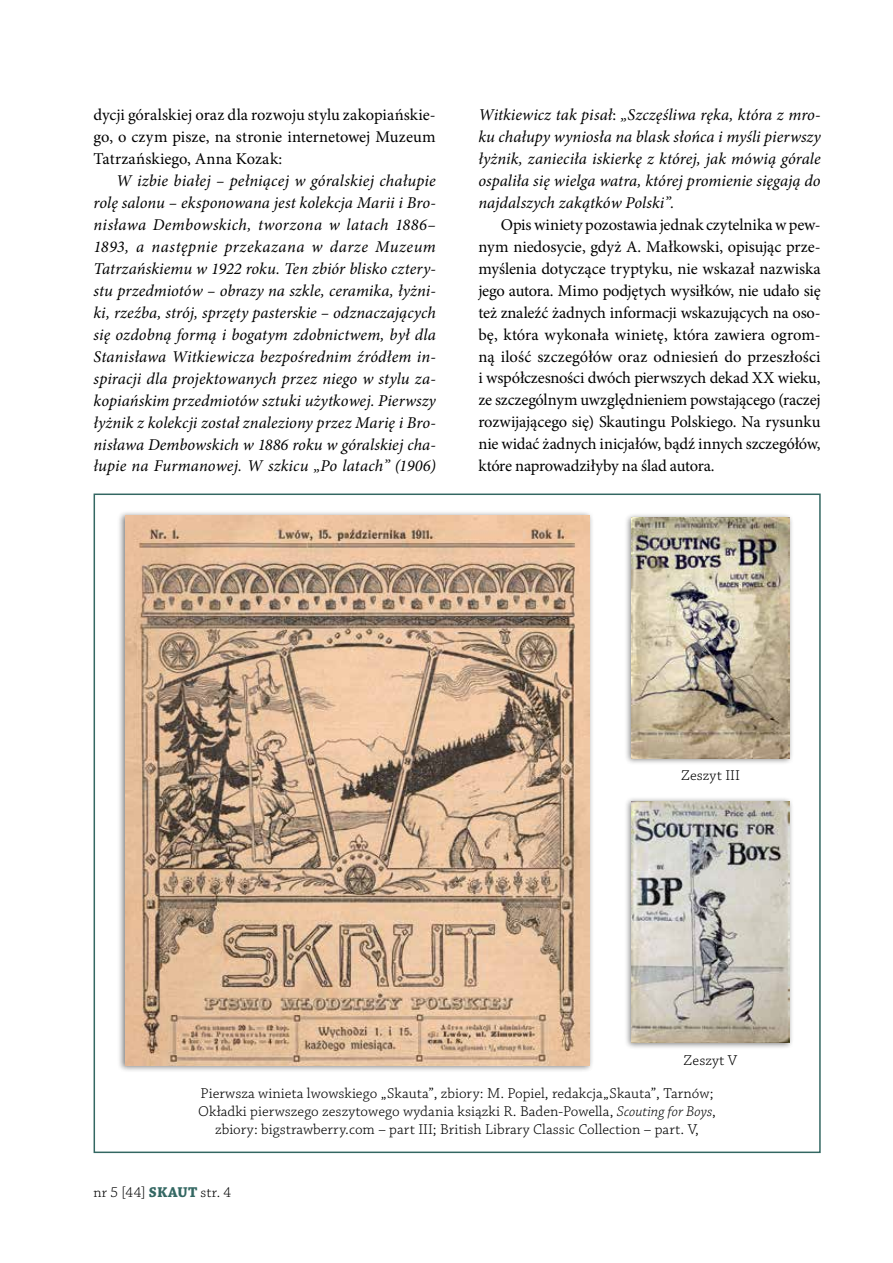
<style>
.page{position:relative;width:893px;height:1263px;background:#fff}
.page>*{position:absolute;margin:0;border:0;box-sizing:border-box;transform-origin:0 0}
.t1{font:italic 16.5px/22px "Minion Pro";letter-spacing:.005em;color:#000;text-align:justify}
.t2{font:16.5px/22px "Minion Pro";letter-spacing:-.005em;color:#000;text-align:justify}
.t3{font:15px/18px "Chaparral Pro Light Capt";color:#000;text-align:center}
.t4{font:300 15px "Chaparral Pro";letter-spacing:.02em;color:#000}
.s1{font-style:normal}
.s2{font-family:"Chaparral Pro";font-weight:300;font-style:italic}
.s3{font-weight:700;color:#336762}
</style>
<div class="page">
<div style="left:624px;top:797px;width:170px;height:253px;background:#000;opacity:.5"></div>
<img style="left:632px;top:802px;width:157px;height:241px">
<div style="left:118px;top:510px;width:476px;height:563px;background:#000;opacity:.5"></div>
<img style="left:125px;top:515px;width:464px;height:550px">
<div style="left:624px;top:512px;width:170px;height:254px;background:#000;opacity:.5"></div>
<img style="left:632px;top:517px;width:157px;height:241px">
<p class="t2" style="left:94px;top:104px;width:344px">dycji góralskiej oraz dla rozwoju stylu zakopiańskie&shy;go, o czym pisze, na stronie internetowej Muzeum Tatrzańskiego, Anna Kozak:</p>
<p class="t1" style="left:94px;top:169px;width:344px;text-indent:22px">W izbie białej – pełniącej w góralskiej chałupie rolę salonu – eksponowana jest kolekcja Marii i Bro&shy;nisława Dembowskich, tworzona w latach 1886– 1893, a następnie przekazana w darze Muzeum Tatrzańskiemu w 1922 roku. Ten zbiór blisko cztery&shy;stu przedmiotów – obrazy na szkle, ceramika, łyżni&shy;ki, rzeźba, strój, sprzęty pasterskie – odznaczających się ozdobną formą i bogatym zdobnictwem, był dla Stanisława Witkiewicza bezpośrednim źródłem in&shy;spiracji dla projektowanych przez niego w stylu za&shy;kopiańskim przedmiotów sztuki użytkowej. Pierwszy łyżnik z kolekcji został znaleziony przez Marię i Bro&shy;nisława Dembowskich w 1886 roku w góralskiej cha&shy;łupie na Furmanowej. W szkicu „Po latach” (1906)</p>
<p class="t1" style="left:478px;top:103px;width:344px">Witkiewicz tak pisał<span class="s1">:</span> „Szczęśliwa ręka, która z mro&shy;ku chałupy wyniosła na blask słońca i myśli pierwszy łyżnik, zanieciła iskierkę z której, jak mówią górale ospaliła się wielga watra, której promienie sięgają do najdalszych zakątków Polski”.</p>
<p class="t2" style="left:478px;top:213px;width:344px;text-indent:22px">Opis winiety pozostawia jednak czytelnika w pew&shy;nym niedosycie, gdyż A. Małkowski, opisując prze&shy;myślenia dotyczące tryptyku, nie wskazał nazwiska jego autora. Mimo podjętych wysiłków, nie udało się też znaleźć żadnych informacji wskazujących na oso&shy;bę, która wykonała winietę, która zawiera ogrom&shy;ną ilość szczegółów oraz odniesień do przeszłości i współczesności dwóch pierwszych dekad XX wieku, ze szczególnym uwzględnieniem powstającego (raczej rozwijającego się) Skautingu Polskiego. Na rysunku nie widać żadnych inicjałów, bądź innych szczegółów, które naprowadziłyby na ślad autora.</p>
<p class="t3" style="left:681px;top:767px;width:60px">Zeszyt III</p>
<p class="t3" style="left:684px;top:1051px;width:55px">Zeszyt V</p>
<p class="t3" style="left:198px;top:1084px;width:519px">Pierwsza winieta lwowskiego „Skauta”, zbiory: M. Popiel, redakcja„Skauta”, Tarnów;<br>Okładki pierwszego zeszytowego wydania ksiązki R. Baden-Powella, <span class="s2">Scouting for Boys</span>, zbiory: bigstrawberry.com – part III; British Library Classic Collection – part. V,</p>
<p class="t4" style="left:94px;top:1184px;width:139px">nr 5 [44] <span class="s3">SKAUT</span> str. 4</p>
</div>
